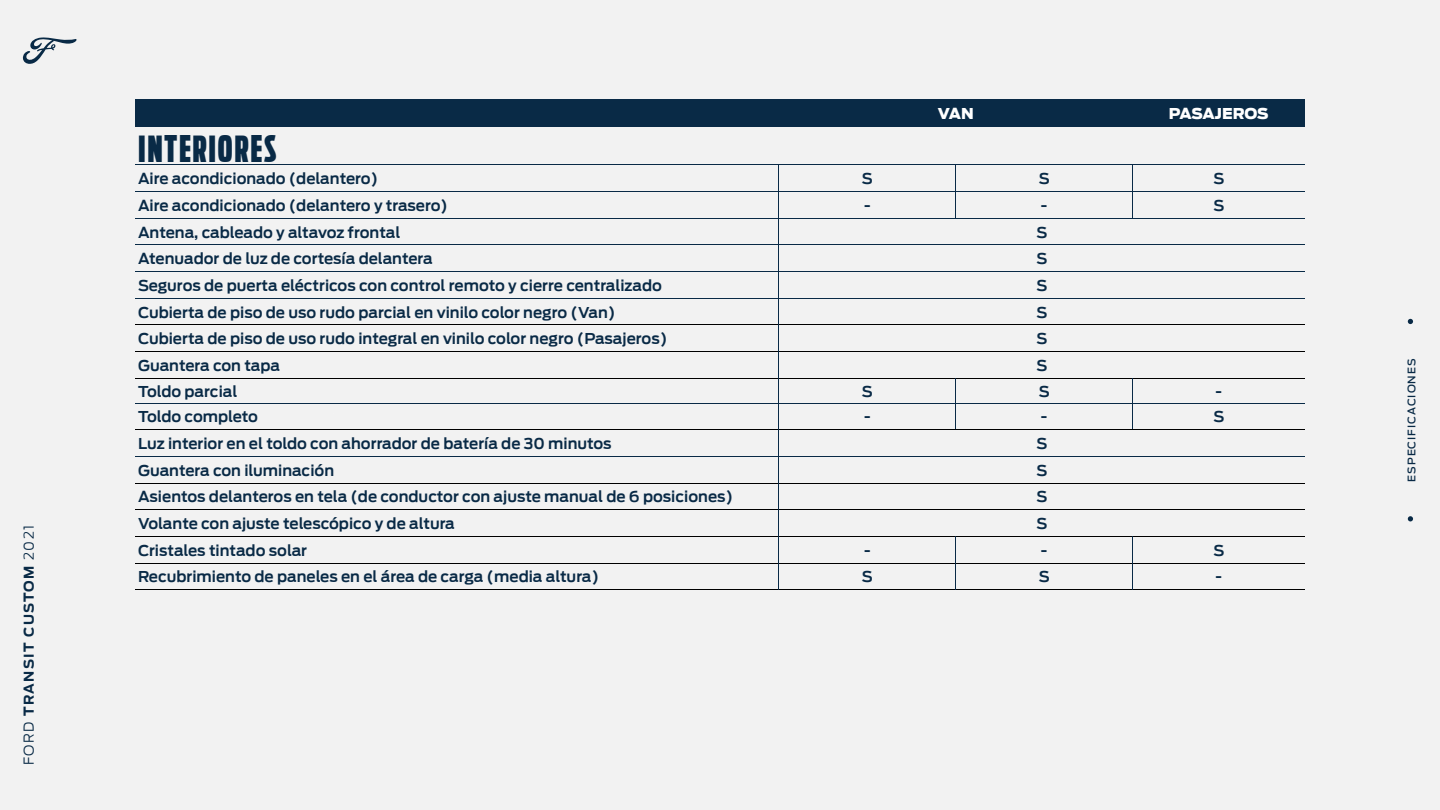
<style>
.page{position:relative;width:1440px;height:810px;background:#f2f2f2}
.page>*{position:absolute;margin:0;border:0;box-sizing:border-box;transform-origin:0 0}
.t1{font:36px "Ford Antenna Comp Black";letter-spacing:.05em;color:#092a46}
.t2{font:15px "Ford Antenna Semibold";color:#092a46}
.t3{font:15px "Ford Antenna Black";letter-spacing:-.015em;color:#fff}
.t4{font:13.5px "Ford Antenna Bold";letter-spacing:.1em;color:#092a46}
.t5{font:10.5px "Ford Antenna Medium";letter-spacing:.1em;color:#092a46}
.s1{font-family:"Ford Antenna Light"}
</style>
<div class="page">
<hr style="left:135px;top:99px;width:644px;height:3px;background:#092a46">
<hr style="left:779px;top:99px;width:354px;height:3px;background:#092a46">
<hr style="left:1133px;top:99px;width:172px;height:3px;background:#092a46">
<div style="left:135px;top:102px;width:1170px;height:25px;background:#092a46"></div>
<hr style="left:135px;top:324px;width:644px;height:1px;background:#000">
<hr style="left:779px;top:324px;width:177px;height:1px;background:#000">
<hr style="left:956px;top:324px;width:177px;height:1px;background:#000">
<hr style="left:1133px;top:324px;width:172px;height:1px;background:#000">
<hr style="left:135px;top:351px;width:644px;height:1px;background:#000">
<hr style="left:779px;top:351px;width:177px;height:1px;background:#000">
<hr style="left:956px;top:351px;width:177px;height:1px;background:#000">
<hr style="left:1133px;top:351px;width:172px;height:1px;background:#000">
<hr style="left:135px;top:378px;width:644px;height:1px;background:#000">
<hr style="left:779px;top:378px;width:177px;height:1px;background:#000">
<hr style="left:956px;top:378px;width:177px;height:1px;background:#000">
<hr style="left:1133px;top:378px;width:172px;height:1px;background:#000">
<hr style="left:135px;top:429px;width:644px;height:1px;background:#000">
<hr style="left:779px;top:429px;width:177px;height:1px;background:#000">
<hr style="left:956px;top:429px;width:177px;height:1px;background:#000">
<hr style="left:1133px;top:429px;width:172px;height:1px;background:#000">
<hr style="left:135px;top:483px;width:644px;height:1px;background:#000">
<hr style="left:779px;top:483px;width:177px;height:1px;background:#000">
<hr style="left:956px;top:483px;width:177px;height:1px;background:#000">
<hr style="left:1133px;top:483px;width:172px;height:1px;background:#000">
<hr style="left:135px;top:509px;width:644px;height:1px;background:#000">
<hr style="left:779px;top:509px;width:177px;height:1px;background:#000">
<hr style="left:956px;top:509px;width:177px;height:1px;background:#000">
<hr style="left:1133px;top:509px;width:172px;height:1px;background:#000">
<hr style="left:135px;top:536px;width:644px;height:1px;background:#000">
<hr style="left:779px;top:536px;width:177px;height:1px;background:#000">
<hr style="left:956px;top:536px;width:177px;height:1px;background:#000">
<hr style="left:1133px;top:536px;width:172px;height:1px;background:#000">
<hr style="left:135px;top:563px;width:644px;height:1px;background:#000">
<hr style="left:779px;top:563px;width:176px;height:1px;background:#000">
<hr style="left:956px;top:563px;width:176px;height:1px;background:#000">
<hr style="left:1133px;top:563px;width:172px;height:1px;background:#000">
<hr style="left:135px;top:589px;width:644px;height:1px;background:#000">
<hr style="left:779px;top:589px;width:177px;height:1px;background:#000">
<hr style="left:956px;top:589px;width:177px;height:1px;background:#000">
<hr style="left:1133px;top:589px;width:172px;height:1px;background:#000">
<hr style="left:135px;top:403px;width:644px;height:1px;background:#092a46">
<hr style="left:779px;top:403px;width:177px;height:1px;background:#092a46">
<hr style="left:956px;top:403px;width:177px;height:1px;background:#092a46">
<hr style="left:1133px;top:403px;width:172px;height:1px;background:#092a46">
<hr style="left:135px;top:456px;width:644px;height:1px;background:#092a46">
<hr style="left:779px;top:456px;width:177px;height:1px;background:#092a46">
<hr style="left:956px;top:456px;width:177px;height:1px;background:#092a46">
<hr style="left:1133px;top:456px;width:172px;height:1px;background:#092a46">
<svg style="left:955px;top:166px;width:1px;height:52px"></svg>
<svg style="left:1132px;top:166px;width:1px;height:52px"></svg>
<hr style="left:135px;top:165px;width:644px;height:1px;background:#092a46">
<hr style="left:779px;top:165px;width:177px;height:1px;background:#092a46">
<hr style="left:956px;top:165px;width:177px;height:1px;background:#092a46">
<hr style="left:1133px;top:165px;width:172px;height:1px;background:#092a46">
<hr style="left:135px;top:191px;width:644px;height:1px;background:#092a46">
<hr style="left:779px;top:191px;width:177px;height:1px;background:#092a46">
<hr style="left:956px;top:191px;width:177px;height:1px;background:#092a46">
<hr style="left:1133px;top:191px;width:172px;height:1px;background:#092a46">
<hr style="left:135px;top:218px;width:644px;height:1px;background:#092a46">
<hr style="left:779px;top:218px;width:177px;height:1px;background:#092a46">
<hr style="left:956px;top:218px;width:177px;height:1px;background:#092a46">
<hr style="left:1133px;top:218px;width:172px;height:1px;background:#092a46">
<hr style="left:135px;top:245px;width:644px;height:1px;background:#092a46">
<hr style="left:779px;top:245px;width:177px;height:1px;background:#092a46">
<hr style="left:956px;top:245px;width:177px;height:1px;background:#092a46">
<hr style="left:1133px;top:245px;width:172px;height:1px;background:#092a46">
<hr style="left:135px;top:271px;width:644px;height:1px;background:#092a46">
<hr style="left:779px;top:271px;width:177px;height:1px;background:#092a46">
<hr style="left:956px;top:271px;width:177px;height:1px;background:#092a46">
<hr style="left:1133px;top:271px;width:172px;height:1px;background:#092a46">
<hr style="left:135px;top:298px;width:644px;height:1px;background:#092a46">
<hr style="left:779px;top:298px;width:177px;height:1px;background:#092a46">
<hr style="left:956px;top:298px;width:177px;height:1px;background:#092a46">
<hr style="left:1133px;top:298px;width:172px;height:1px;background:#092a46">
<svg style="left:955px;top:537px;width:1px;height:52px"></svg>
<svg style="left:1132px;top:537px;width:1px;height:52px"></svg>
<svg style="left:955px;top:379px;width:1px;height:50px"></svg>
<svg style="left:1132px;top:379px;width:1px;height:50px"></svg>
<svg style="left:779px;top:165px;width:1px;height:424px"></svg>
<svg style="left:1408px;top:319px;width:5px;height:5px"></svg>
<svg style="left:1408px;top:516px;width:5px;height:5px"></svg>
<svg style="left:23px;top:37px;width:54px;height:27px"></svg>
<p class="t4" style="left:17px;top:765px;width:242px;rotate:-90deg"><span class="s1">FORD</span> TRANSIT CUSTOM <span class="s1">2021</span></p>
<p class="t3" style="left:938px;top:100px;width:38px">VAN</p>
<p class="t3" style="left:1169px;top:100px;width:101px">PASAJEROS</p>
<h1 class="t1" style="left:138px;top:117px;width:140px">INTERIORES</h1>
<p class="t2" style="left:138px;top:165px;width:242px">Aire acondicionado (delantero)</p>
<p class="t2" style="left:862px;top:165px;width:12px">S</p>
<p class="t2" style="left:1039px;top:165px;width:12px">S</p>
<p class="t2" style="left:1213px;top:165px;width:12px">S</p>
<p class="t2" style="left:138px;top:192px;width:311px">Aire acondicionado (delantero y trasero)</p>
<p class="t2" style="left:864px;top:192px;width:8px">-</p>
<p class="t2" style="left:1041px;top:192px;width:8px">-</p>
<p class="t2" style="left:1213px;top:192px;width:12px">S</p>
<p class="t2" style="left:138px;top:219px;width:264px">Antena, cableado y altavoz frontal</p>
<p class="t2" style="left:1036px;top:219px;width:12px">S</p>
<p class="t2" style="left:138px;top:245px;width:296px">Atenuador de luz de cortesía delantera</p>
<p class="t2" style="left:1036px;top:245px;width:12px">S</p>
<p class="t2" style="left:138px;top:272px;width:525px">Seguros de puerta eléctricos con control remoto y cierre centralizado</p>
<p class="t2" style="left:1036px;top:272px;width:12px">S</p>
<p class="t2" style="left:138px;top:299px;width:479px">Cubierta de piso de uso rudo parcial en vinilo color negro (Van)</p>
<p class="t2" style="left:1036px;top:299px;width:12px">S</p>
<p class="t2" style="left:138px;top:325px;width:531px">Cubierta de piso de uso rudo integral en vinilo color negro (Pasajeros)</p>
<p class="t2" style="left:1036px;top:325px;width:12px">S</p>
<p class="t2" style="left:138px;top:352px;width:144px">Guantera con tapa</p>
<p class="t2" style="left:1036px;top:352px;width:12px">S</p>
<p class="t2" style="left:138px;top:378px;width:101px">Toldo parcial</p>
<p class="t2" style="left:862px;top:378px;width:12px">S</p>
<p class="t2" style="left:1039px;top:378px;width:12px">S</p>
<p class="t2" style="left:1216px;top:378px;width:8px">-</p>
<p class="t2" style="left:138px;top:404px;width:121px">Toldo completo</p>
<p class="t2" style="left:864px;top:404px;width:8px">-</p>
<p class="t2" style="left:1041px;top:404px;width:8px">-</p>
<p class="t2" style="left:1213px;top:404px;width:12px">S</p>
<p class="t2" style="left:138px;top:430px;width:475px">Luz interior en el toldo con ahorrador de batería de 30 minutos</p>
<p class="t2" style="left:1036px;top:430px;width:12px">S</p>
<p class="t2" style="left:138px;top:457px;width:198px">Guantera con iluminación</p>
<p class="t2" style="left:1036px;top:457px;width:12px">S</p>
<p class="t2" style="left:138px;top:484px;width:597px">Asientos delanteros en tela (de conductor con ajuste manual de 6 posiciones)</p>
<p class="t2" style="left:1036px;top:484px;width:12px">S</p>
<p class="t2" style="left:138px;top:510px;width:318px">Volante con ajuste telescópico y de altura</p>
<p class="t2" style="left:1036px;top:510px;width:12px">S</p>
<p class="t2" style="left:138px;top:537px;width:171px">Cristales tintado solar</p>
<p class="t2" style="left:864px;top:537px;width:8px">-</p>
<p class="t2" style="left:1041px;top:537px;width:8px">-</p>
<p class="t2" style="left:1213px;top:537px;width:12px">S</p>
<p class="t2" style="left:138px;top:564px;width:463px">Recubrimiento de paneles en el área de carga (media altura)</p>
<p class="t2" style="left:862px;top:564px;width:12px">S</p>
<p class="t2" style="left:1039px;top:564px;width:12px">S</p>
<p class="t2" style="left:1216px;top:564px;width:8px">-</p>
<p class="t5" style="left:1402px;top:482px;width:125px;rotate:-90deg">ESPECIFICACIONES</p>
</div>
